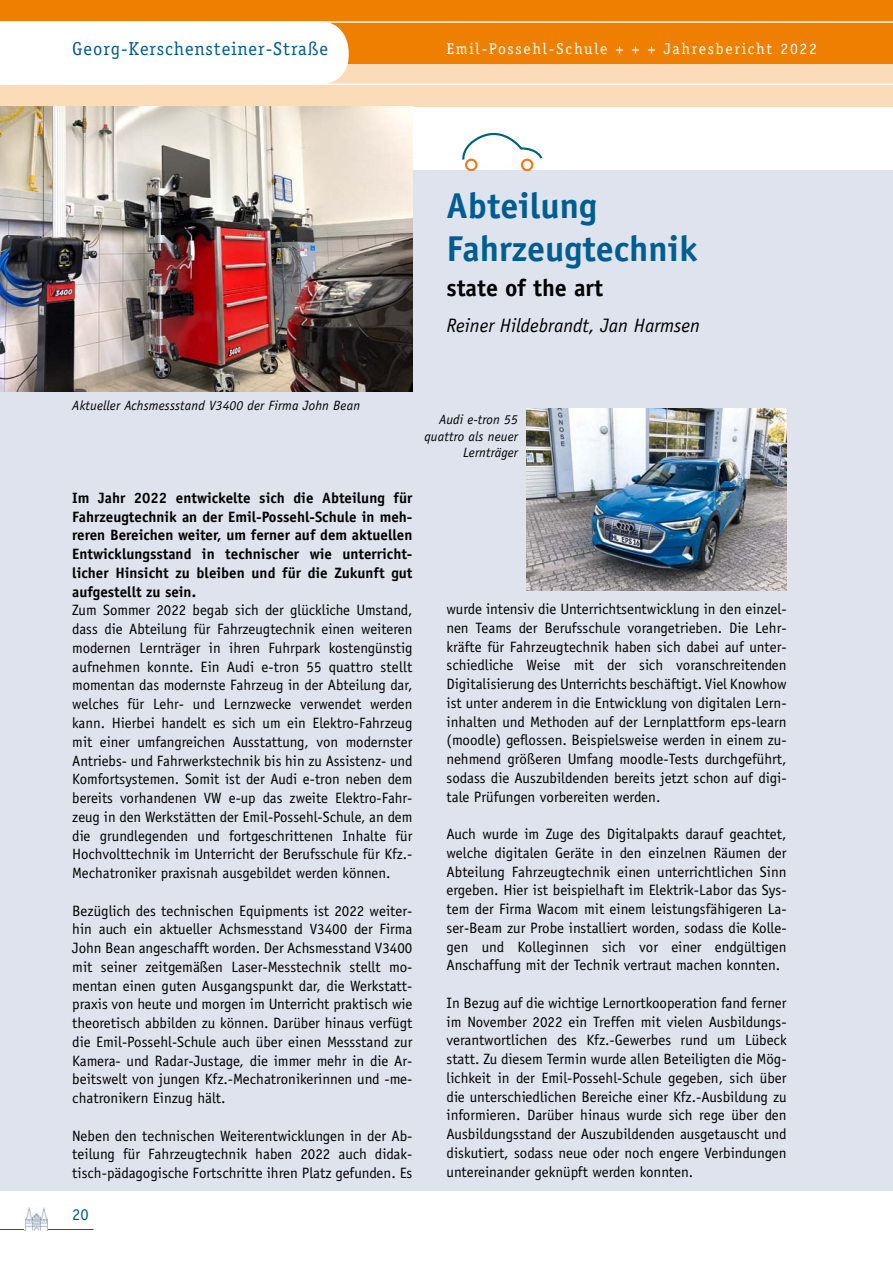
<style>
.page{position:relative;width:893px;height:1263px;background:#fff}
.page>*{position:absolute;margin:0;border:0;box-sizing:border-box;transform-origin:0 0}
.t1{font:700 36px/43.2px "Officina Sans";color:#005d92}
.t2{font:700 24px "Officina Sans";color:#000}
.t3{font:italic 19.5px "Officina Sans";color:#000}
.t4{font:18.75px "Officina Serif";letter-spacing:.05em;color:#005d92}
.t5{font:16.5px "Officina Sans";color:#005d92}
.t6{font:15.75px "Officina Serif";letter-spacing:.11em;color:#fff}
.t7{font:15px/18.8px "Officina Sans";color:#000;text-align:justify}
.t8{font:700 15px/18.8px "Officina Sans";color:#000;text-align:justify}
.t9{font:italic 13.5px/16.5px "Officina Sans";letter-spacing:.01em;color:#000;text-align:right}
</style>
<div class="page">
<div style="left:0;top:0;width:893px;height:64px;background:#ee7f00"></div>
<div style="left:0;top:64px;width:893px;height:42px;background:#fcdbb9"></div>
<hr style="left:0;top:1229px;width:94px;height:1px;background:#005d92">
<svg style="left:349px;top:21px;width:544px;height:64px"></svg>
<div style="left:0;top:21px;width:349px;height:64px;background:#fff"></div>
<img style="left:25px;top:1207px;width:23px;height:24px">
<div style="left:0;top:170px;width:893px;height:1021px;background:#dfe3ed"></div>
<img style="left:0;top:106px;width:412px;height:285px">
<svg style="left:462px;top:133px;width:80px;height:37px"></svg>
<img style="left:526px;top:409px;width:261px;height:181px">
<p class="t4" style="left:72px;top:38px;width:257px">Georg-Kerschensteiner-Straße</p>
<p class="t6" style="left:446px;top:40px;width:372px">Emil-Possehl-Schule + + + Jahresbericht 2022</p>
<h1 class="t1" style="left:446px;top:183px;width:253px">Abteilung<br>Fahrzeugtechnik</h1>
<h2 class="t2" style="left:446px;top:273px;width:158px">state of the art</h2>
<h3 class="t3" style="left:446px;top:314px;width:255px">Reiner Hildebrandt, Jan Harmsen</h3>
<p class="t9" style="left:72px;top:397px;width:289px">Aktueller Achsmessstand V3400 der Firma John Bean</p>
<p class="t9" style="left:424px;top:411px;width:95px">Audi e-tron 55 quattro als neuer<br>Lernträger</p>
<p class="t8" style="left:72px;top:488px;width:342px">Im Jahr 2022 entwickelte sich die Abteilung für Fahrzeugtechnik an der Emil-Possehl-Schule in meh&shy;reren Bereichen weiter, um ferner auf dem aktuellen Entwicklungsstand in technischer wie unterricht&shy;licher Hinsicht zu bleiben und für die Zukunft gut aufgestellt zu sein.</p>
<p class="t7" style="left:72px;top:601px;width:342px">Zum Sommer 2022 begab sich der glückliche Umstand, dass die Abteilung für Fahrzeugtechnik einen weiteren modernen Lernträger in ihren Fuhrpark kostengünstig aufnehmen konnte. Ein Audi e-tron 55 quattro stellt momentan das modernste Fahrzeug in der Abteilung dar, welches für Lehr- und Lernzwecke verwendet werden kann. Hierbei handelt es sich um ein Elektro-Fahrzeug mit einer umfangreichen Ausstattung, von modernster Antriebs- und Fahrwerkstechnik bis hin zu Assistenz- und Komfortsystemen. Somit ist der Audi e-tron neben dem bereits vorhandenen VW e-up das zweite Elektro-Fahr&shy;zeug in den Werkstätten der Emil-Possehl-Schule, an dem die grundlegenden und fortgeschrittenen Inhalte für Hochvolttechnik im Unterricht der Berufsschule für Kfz.- Mechatroniker praxisnah ausgebildet werden können.</p>
<p class="t7" style="left:72px;top:901px;width:342px">Bezüglich des technischen Equipments ist 2022 weiter&shy;hin auch ein aktueller Achsmesstand V3400 der Firma John Bean angeschafft worden. Der Achsmesstand V3400 mit seiner zeitgemäßen Laser-Messtechnik stellt mo&shy;mentan einen guten Ausgangspunkt dar, die Werkstatt&shy;praxis von heute und morgen im Unterricht praktisch wie theoretisch abbilden zu können. Darüber hinaus verfügt die Emil-Possehl-Schule auch über einen Messstand zur Kamera- und Radar-Justage, die immer mehr in die Ar&shy;beitswelt von jungen Kfz.-Mechatronikerinnen und -me&shy;chatronikern Einzug hält.</p>
<p class="t7" style="left:72px;top:1126px;width:342px">Neben den technischen Weiterentwicklungen in der Ab&shy;teilung für Fahrzeugtechnik haben 2022 auch didak&shy;tisch-pädagogische Fortschritte ihren Platz gefunden. Es</p>
<p class="t9" style="left:72px;top:1165px;width:117px">Die Hallen im Rohbau</p>
<p class="t5" style="left:72px;top:1205px;width:18px">20</p>
<p class="t7" style="left:446px;top:600px;width:342px">wurde intensiv die Unterrichtsentwicklung in den einzel&shy;nen Teams der Berufsschule vorangetrieben. Die Lehr&shy;kräfte für Fahrzeugtechnik haben sich dabei auf unter&shy;schiedliche Weise mit der sich voranschreitenden Digitalisierung des Unterrichts beschäftigt. Viel Knowhow ist unter anderem in die Entwicklung von digitalen Lern&shy;inhalten und Methoden auf der Lernplattform eps-learn (moodle) geflossen. Beispielsweise werden in einem zu&shy;nehmend größeren Umfang moodle-Tests durchgeführt, sodass die Auszubildenden bereits jetzt schon auf digi&shy;tale Prüfungen vorbereiten werden.</p>
<p class="t7" style="left:446px;top:825px;width:342px">Auch wurde im Zuge des Digitalpakts darauf geachtet, welche digitalen Geräte in den einzelnen Räumen der Abteilung Fahrzeugtechnik einen unterrichtlichen Sinn ergeben. Hier ist beispielhaft im Elektrik-Labor das Sys&shy;tem der Firma Wacom mit einem leistungsfähigeren La&shy;ser-Beam zur Probe installiert worden, sodass die Kolle&shy;gen und Kolleginnen sich vor einer endgültigen Anschaffung mit der Technik vertraut machen konnten.</p>
<p class="t7" style="left:446px;top:993px;width:342px">In Bezug auf die wichtige Lernortkooperation fand ferner im November 2022 ein Treffen mit vielen Ausbildungs&shy;verantwortlichen des Kfz.-Gewerbes rund um Lübeck statt. Zu diesem Termin wurde allen Beteiligten die Mög&shy;lichkeit in der Emil-Possehl-Schule gegeben, sich über die unterschiedlichen Bereiche einer Kfz.-Ausbildung zu informieren. Darüber hinaus wurde sich rege über den Ausbildungsstand der Auszubildenden ausgetauscht und diskutiert, sodass neue oder noch engere Verbindungen untereinander geknüpft werden konnten.</p>
</div>
